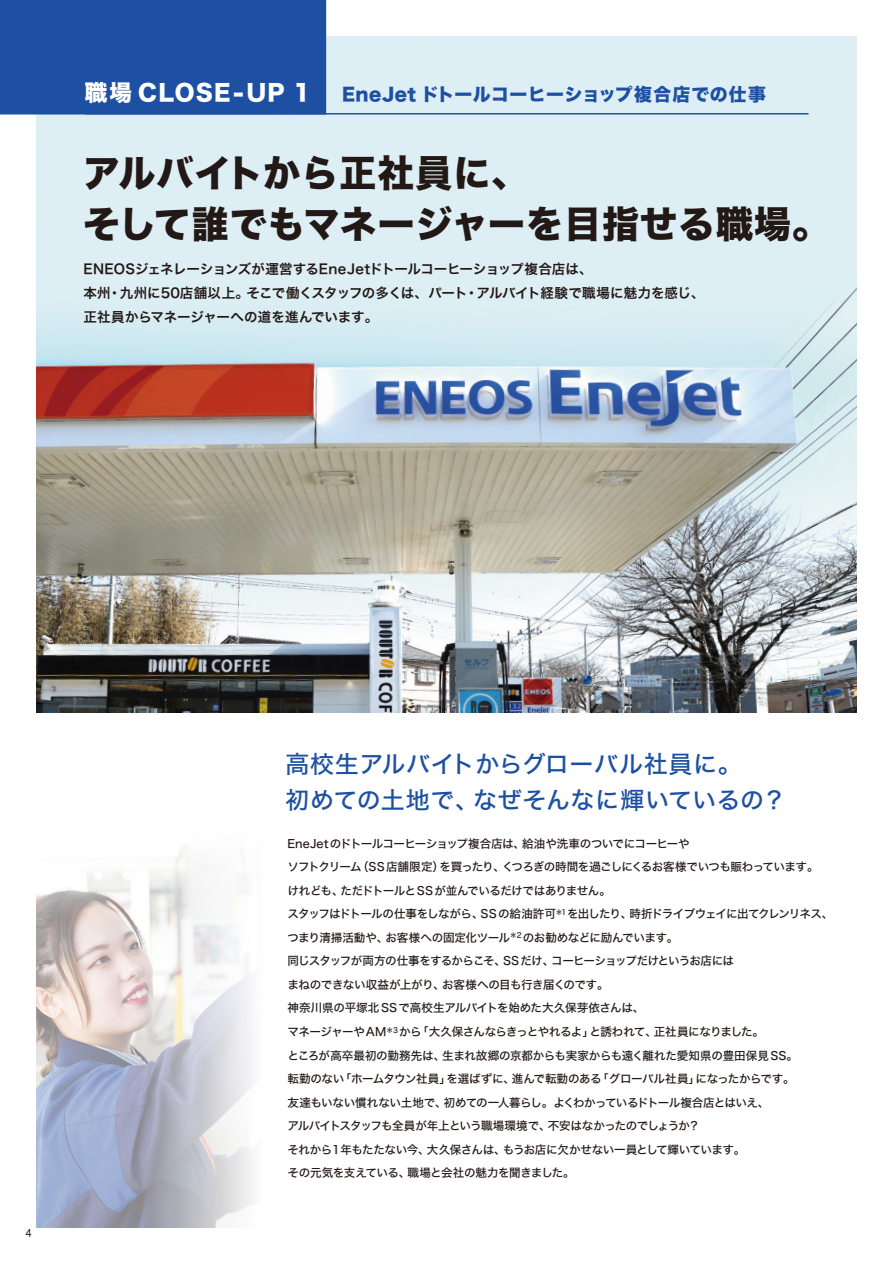
<style>
.page{position:relative;width:893px;height:1263px;background:#fff}
.page>*{position:absolute;margin:0;border:0;box-sizing:border-box;transform-origin:0 0}
.t1{font:37.2px/51px "Hira Kaku Std N W8";letter-spacing:.03em;color:#221815}
.t2{font:24px/36px "Hira Kaku Std N W5";letter-spacing:.03em;color:#1d50a2}
.t3{font:22.5px "Hira Kaku Std N W8";letter-spacing:.05em;color:#fff}
.t4{font:17.85px "Hira Kaku Std N W8";letter-spacing:.03em;color:#1d50a2}
.t5{font:13.5px/24px "Hira Kaku Std N W6";letter-spacing:-.01em;color:#221815}
.t6{font:11.55px/23.5px "Hira Kaku Std N W5";letter-spacing:-.04em;color:#221815}
.t7{font:10.5px "Hiragino UD Sans F Std W4";color:#221815}
</style>
<div class="page">
<img style="left:36px;top:36px;width:821px;height:676px">
<img style="left:36px;top:890px;width:25px;height:337px">
<svg style="left:61px;top:846px;width:192px;height:382px"></svg>
<div style="left:0;top:0;width:326px;height:115px;background:#1d50a2"></div>
<hr style="left:85px;top:113px;width:723px;height:2px;background:#1d50a2">
<h3 class="t3" style="left:85px;top:80px;width:228px">職場 CLOSE-UP 1</h3>
<h3 class="t4" style="left:342px;top:84px;width:426px">EneJet ドトールコーヒーショップ複合店での仕事</h3>
<h1 class="t1" style="left:83px;top:149px;width:747px">アルバイトから正社員に、<br>そして誰でもマネージャーを目指せる職場。</h1>
<p class="t5" style="left:83px;top:257px;width:623px">ENEOSジェネレーションズが運営するEneJetドトールコーヒーショップ複合店は、<br>本州・九州に50店舗以上。そこで働くスタッフの多くは、パート・アルバイト経験で職場に魅力を感じ、正社員からマネージャーヘの道を進んでいます。</p>
<p class="t7" style="left:26px;top:1225px;width:8px">4</p>
<h2 class="t2" style="left:285px;top:746px;width:503px">高校生アルバイトからグローバル社員に。<br>初めての土地で、なぜそんなに輝いているの？</h2>
<p class="t6" style="left:287px;top:832px;width:547px">EneJetのドトールコーヒーショップ複合店は、給油や洗車のついでにコーヒーや<br>ソフトクリーム（SS 店舗限定）を買ったり、くつろぎの時間を過ごしにくるお客様でいつも賑わっています。<br>けれども、ただドトールとSSが並んでいるだけではありません。<br>スタッフはドトールの仕事をしながら、SS の給油許可<sup>＊1</sup>を出したり、時折ドライブウェイに出てクレンリネス、つまり清掃活動や、お客様への固定化ツール<sup>＊2</sup> のお勧めなどに励んでいます。<br>同じスタッフが両方の仕事をするからこそ、SS だけ、コーヒーショップだけというお店には<br>まねのできない収益が上がり、お客様への目も行き届くのです。<br>神奈川県の平塚北SSで高校生アルバイトを始めた大久保芽依さんは、<br>マネージャーやAM<sup>＊3</sup> から「大久保さんならきっとやれるよ」と誘われて、正社員になりました。<br>ところが高卒最初の勤務先は、生まれ故郷の京都からも実家からも遠く離れた愛知県の豊田保見SS。<br>転勤のない「ホームタウン社員」を選ばずに、進んで転勤のある「グローバル社員」になったからです。<br>友達もいない慣れない土地で、初めての一人暮らし。よくわかっているドトール複合店とはいえ、<br>アルバイトスタッフも全員が年上という職場環境で、不安はなかったのでしょうか？<br>それから1年もたたない今、大久保さんは、もうお店に欠かせない一員として輝いています。<br>その元気を支えている、職場と会社の魅力を聞きました。</p>
</div>
